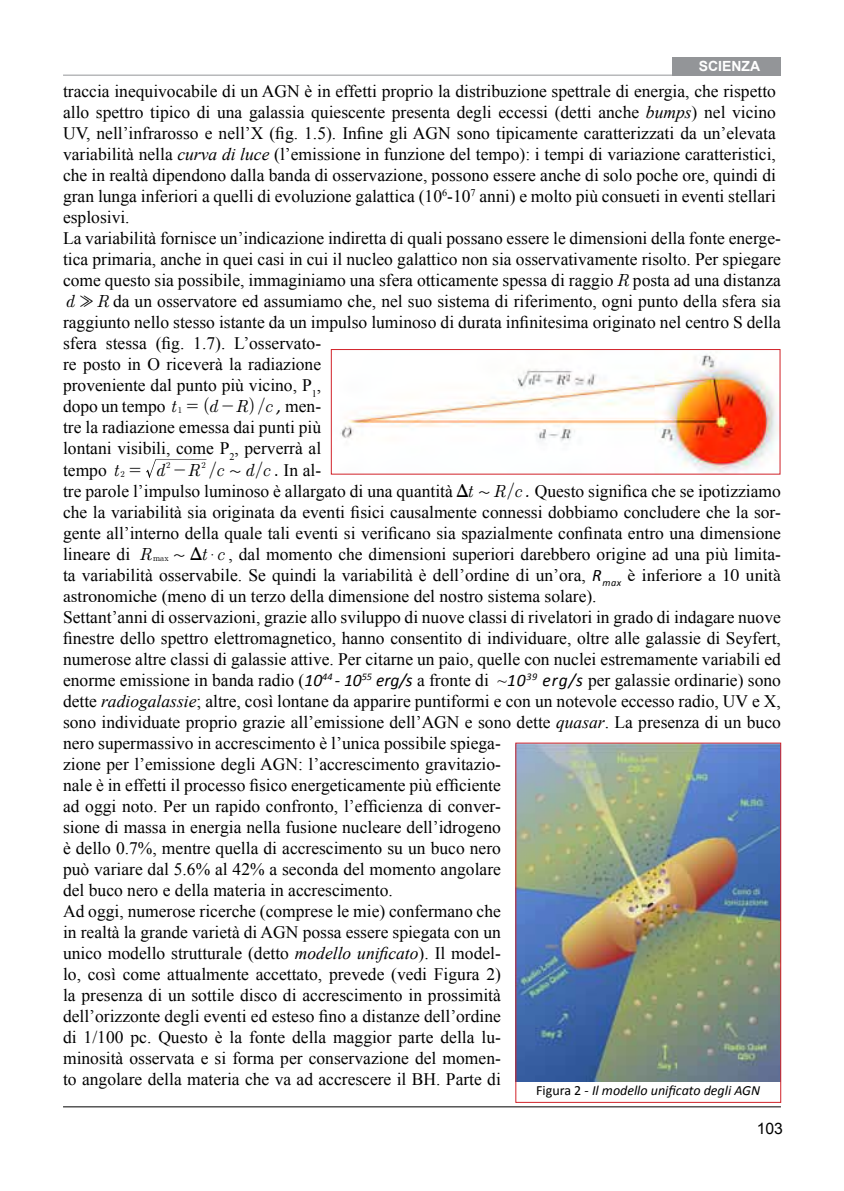
<style>
.page{position:relative;width:844px;height:1191px;background:#fff}
.page>*{position:absolute;margin:0;border:0;box-sizing:border-box;transform-origin:0 0}
.t1{font:17.5px/21px "Times New Roman";color:#000}
.t2{font:italic 17.5px "MM Century New";color:#000}
.t3{font:15.75px "Arial";color:#000}
.t4{font:italic 14px "Calibri";color:#000}
.t5{font:700 14px "Arial";color:#fff}
.t6{font:8.75px "MM Century New";color:#000}
.s1{font-style:italic}
.s2{font-family:"MM Century New";font-style:italic}
.s3{font-family:"MM Relation"}
.s4{font-family:"MM Century New"}
.s5{font-family:"Calibri";font-style:italic}
.s6{font-size:17.5px}
.s7{font-family:"Calibri"}
.s8{font-family:"MM Century Old Greek"}
.s9{font-family:"MM Century New";font-size:8.75px}
.s10{font-family:"MM Binary"}
.s11{font-family:"Times"}
.s12{font-style:normal}
</style>
<div class="page">
<hr style="left:63px;top:75px;width:717px;height:1px;background:#939598">
<hr style="left:63px;top:1106px;width:717px;height:1px;background:#000">
<div style="left:672px;top:57px;width:108px;height:19px;background:#939598"></div>
<svg style="left:146px;top:459px;width:61px;height:19px"></svg>
<img style="left:340px;top:354px;width:438px;height:118px">
<div style="left:331px;top:349px;width:449px;height:125px;border:1px solid #d2232a"></div>
<img style="left:517px;top:745px;width:261px;height:336px">
<p class="t5" style="left:698px;top:56px;width:63px">sCIENZA</p>
<p class="t1" style="left:63px;top:80px;width:719px">traccia inequivocabile di un AGN è in effetti proprio la distribuzione spettrale di energia, che rispetto allo spettro tipico di una galassia quiescente presenta degli eccessi (detti anche <span class="s1">bumps</span>) nel vicino UV, nell’infrarosso e nell’X (fig. 1.5). Infine gli AGN sono tipicamente caratterizzati da un’elevata variabilità nella <span class="s1">curva di luce</span> (l’emissione in funzione del tempo): i tempi di variazione caratteristici, che in realtà dipendono dalla banda di osservazione, possono essere anche di solo poche ore, quindi di gran lunga inferiori a quelli di evoluzione galattica (10<sup>6</sup>-10<sup>7</sup> anni) e molto più consueti in eventi stellari esplosivi.<br>La variabilità fornisce un’indicazione indiretta di quali possano essere le dimensioni della fonte energe&shy;tica primaria, anche in quei casi in cui il nucleo galattico non sia osservativamente risolto. Per spiegare come questo sia possibile, immaginiamo una sfera otticamente spessa di raggio <span class="s2">R</span> posta ad una distanza <span class="s2">d</span> <span class="s3">&amp;</span> da un osservatore ed assumiamo che, nel suo sistema di riferimento, ogni punto della sfera sia</p>
<p class="t1" style="left:63px;top:290px;width:719px;text-indent:35px"><span class="s2">R<br></span>raggiunto nello stesso istante da un impulso luminoso di durata infinitesima originato nel centro S della sfera stessa (fig. 1.7). L’osservato-<br>re posto in O riceverà la radiazione<br>proveniente dal punto più vicino, P<sub>1</sub>,<br>dopo un tempo <span class="s2">t</span></p>
<p class="t1" style="left:63px;top:395px;width:259px;text-indent:185px"><span class="s4">)<br></span>tre la radiazione emessa dai punti più lontani visibili, come P<sub>2</sub>, perverrà al tempo <span class="s2">t</span></p>
<p class="t1" style="left:203px;top:395px;width:120px"><span class="s4">(</span><span class="s2">d</span> <span class="s4">-</span> <span class="s2">R c</span><span class="s4">/</span> <span class="s5">,</span> men-</p>
<p class="t6" style="left:178px;top:405px;width:22px">1 <span class="s6">=</span></p>
<p class="t6" style="left:120px;top:469px;width:6px">2</p>
<p class="t1" style="left:174px;top:459px;width:148px"><span class="s4">-</span> <span class="s2">R c</span><span class="s4">/</span> <span class="s3">+</span> <span class="s4">/</span><span class="s2">d c</span> <span class="s7">.</span> In al-</p>
<p class="t6" style="left:166px;top:460px;width:6px">2</p>
<p class="t6" style="left:201px;top:460px;width:6px">2</p>
<p class="t1" style="left:63px;top:459px;width:445px;text-indent:66px"><span class="s4">=<br></span>tre parole l’impulso luminoso è allargato di una quantità <span class="s8">D</span><span class="s2">t R</span></p>
<p class="t2" style="left:157px;top:461px;width:10px">d</p>
<p class="t1" style="left:63px;top:480px;width:719px;text-align:justify;text-indent:415px"><span class="s3">+</span> <span class="s4">/</span><span class="s2">c</span> <span class="s5">.</span> Questo significa che se ipotizziamo che la variabilità sia originata da eventi fisici causalmente connessi dobbiamo concludere che la sor&shy;gente all’interno della quale tali eventi si verificano sia spazialmente confinata entro una dimensione lineare di <span class="s2">R</span><span class="s9">max</span> <span class="s3">+</span> <span class="s8">D</span> <span class="s10">$</span> <span class="s2">c</span> , dal momento che dimensioni superiori darebbero origine ad una più limita-</p>
<p class="t1" style="left:63px;top:543px;width:719px;text-indent:139px"><span class="s2">t<br></span>ta variabilità osservabile. Se quindi la variabilità è dell’ordine di un’ora, <span class="s5">R</span><sub>max</sub> <span class="s11">è inferiore a 10 unità astronomiche</span> (meno di un terzo della dimensione del nostro sistema solare).<br>Settant’anni di osservazioni, grazie allo sviluppo di nuove classi di rivelatori in grado di indagare nuove finestre dello spettro elettromagnetico, hanno consentito di individuare, oltre alle galassie di Seyfert, numerose altre classi di galassie attive. Per citarne un paio, quelle con nuclei estremamente variabili ed enorme emissione in banda radio (<span class="s5">10</span><sup>44</sup> <span class="s5">- 10</span><sup>55</sup> <span class="s5">erg/s</span> a fronte di ~<span class="s5">10</span><sup>39</sup> <span class="s5">erg/s</span> per galassie ordinarie) sono dette <span class="s1">radiogalassie</span>; altre, così lontane da apparire puntiformi e con un notevole eccesso radio, UV e X, sono individuate proprio grazie all’emissione dell’AGN e sono dette <span class="s1">quasar</span>. La presenza di un buco nero supermassivo in accrescimento è l’unica possibile spiega-<br>zione per l’emissione degli AGN: l’accrescimento gravitazio-<br>nale è in effetti il processo fisico energeticamente più efficiente<br>ad oggi noto. Per un rapido confronto, l’efficienza di conver-<br>sione di massa in energia nella fusione nucleare dell’idrogeno<br>è dello 0.7%, mentre quella di accrescimento su un buco nero<br>può variare dal 5.6% al 42% a seconda del momento angolare<br>del buco nero e della materia in accrescimento.<br>Ad oggi, numerose ricerche (comprese le mie) confermano che<br>in realtà la grande varietà di AGN possa essere spiegata con un<br>unico modello strutturale (detto <span class="s1">modello unificato</span>). Il model-<br>lo, così come attualmente accettato, prevede (vedi Figura 2)<br>la presenza di un sottile disco di accrescimento in prossimità<br>dell’orizzonte degli eventi ed esteso fino a distanze dell’ordine<br>di 1/100 pc. Questo è la fonte della maggior parte della lu-<br>minosità osservata e si forma per conservazione del momen-<br>to angolare della materia che va ad accrescere il BH. Parte di</p>
<p class="t4" style="left:536px;top:1080px;width:225px"><span class="s12">Figura 2 -</span> Il modello unificato degli AGN</p>
<p class="t3" style="left:756px;top:1117px;width:28px">103</p>
</div>
